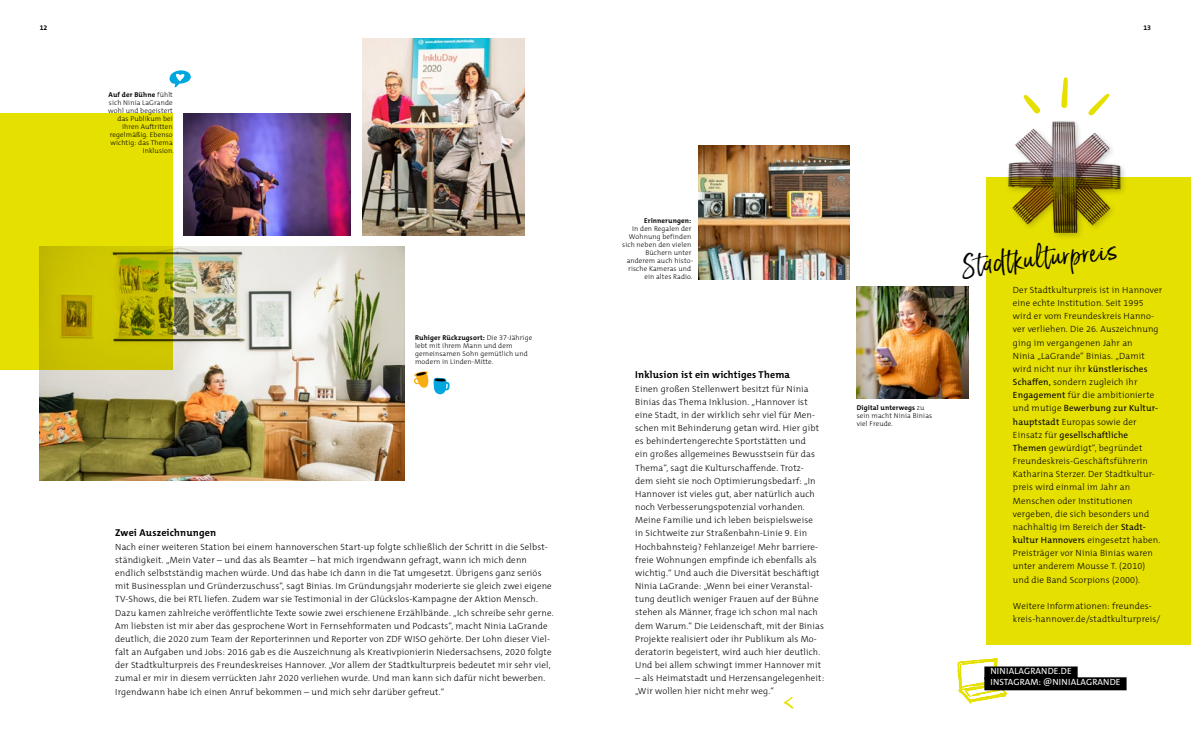
<style>
.page{position:relative;width:1191px;height:738px;background:#fff}
.page>*{position:absolute;margin:0;border:0;box-sizing:border-box;transform-origin:0 0}
.t1{font:26.5px "Born Ready Upright";color:#000}
.t2{font:700 10px "The Mix C5";letter-spacing:.02em;color:#000}
.t3{font:300 9px/13.1px "The Mix C5";letter-spacing:.02em;color:#000}
.t4{font:9px/10.8px "The Mix C5";letter-spacing:.02em;color:#fff}
.t5{font:300 7px/8px "The Mix C5";letter-spacing:.02em;color:#000;text-align:right}
.t6{font:700 7px "The Mix C5";letter-spacing:.02em;color:#000}
.s1{font-weight:700}
.s2{font-weight:400}
</style>
<div class="page">
<img style="left:40px;top:246px;width:365px;height:234px">
<img style="left:183px;top:113px;width:167px;height:122px">
<img style="left:362px;top:39px;width:162px;height:196px">
<div style="left:1005px;top:117px;width:123px;height:124px;background:#000;opacity:.2"></div>
<img style="left:1007px;top:117px;width:114px;height:60px">
<img style="left:856px;top:286px;width:112px;height:112px">
<img style="left:698px;top:145px;width:151px;height:134px">
<div style="left:985px;top:177px;width:206px;height:467px;background:#e6e000"></div>
<svg style="left:0;top:113px;width:173px;height:257px;background:#d5ce00"></svg>
<svg style="left:414px;top:371px;width:36px;height:23px"></svg>
<svg style="left:1023px;top:94px;width:17px;height:20px"></svg>
<svg style="left:1061px;top:77px;width:7px;height:31px"></svg>
<svg style="left:1088px;top:93px;width:22px;height:23px"></svg>
<svg style="left:169px;top:70px;width:22px;height:17px"></svg>
<svg style="left:957px;top:658px;width:50px;height:46px"></svg>
<div style="left:984px;top:666px;width:93px;height:13px;background:#000"></div>
<div style="left:984px;top:676px;width:142px;height:13px;background:#000"></div>
<p class="t6" style="left:40px;top:23px;width:9px">12</p>
<p class="t5" style="left:108px;top:91px;width:67px"><span class="s1">Auf der Bühne</span> fühlt sich Ninia LaGrande wohl und begeistert das Publikum bei ihren Auftritten regelmäßig. Ebenso wichtig: das Thema<br>Inklusion.</p>
<p class="t5" style="left:415px;top:333px;width:119px;text-align:left"><span class="s1">Ruhiger Rückzugsort:</span> Die 37-Jährige lebt mit ihrem Mann und dem gemeinsamen Sohn gemütlich und modern in Linden-Mitte.</p>
<p class="t2" style="left:115px;top:526px;width:103px">Zwei Auszeichnungen</p>
<p class="t3" style="left:115px;top:539px;width:440px">Nach einer weiteren Station bei einem hannoverschen Start-up folgte schließlich der Schritt in die Selbst&shy;ständigkeit. „Mein Vater – und das als Beamter – hat mich irgendwann gefragt, wann ich mich denn endlich selbstständig machen würde. Und das habe ich dann in die Tat umgesetzt. Übrigens ganz seriös mit Businessplan und Gründerzuschuss“, sagt Binias. Im Gründungsjahr moderierte sie gleich zwei eigene TV-Shows, die bei RTL liefen. Zudem war sie Testimonial in der Glückslos-Kampagne der Aktion Mensch.<br>Dazu kamen zahlreiche veröffentlichte Texte sowie zwei erschienene Erzählbände. „Ich schreibe sehr gerne.<br>Am liebsten ist mir aber das gesprochene Wort in Fernsehformaten und Podcasts“, macht Ninia LaGrande deutlich, die 2020 zum Team der Reporterinnen und Reporter von ZDF WISO gehörte. Der Lohn dieser Viel&shy;falt an Aufgaben und Jobs: 2016 gab es die Auszeichnung als Kreativpionierin Niedersachsens, 2020 folgte der Stadtkulturpreis des Freundeskreises Hannover. „Vor allem der Stadtkulturpreis bedeutet mir sehr viel, zumal er mir in diesem verrückten Jahr 2020 verliehen wurde. Und man kann sich dafür nicht bewerben.<br>Irgendwann habe ich einen Anruf bekommen – und mich sehr darüber gefreut.“</p>
<p class="t6" style="left:1143px;top:23px;width:9px">13</p>
<p class="t6" style="left:644px;top:216px;width:49px">Erinnerungen:</p>
<p class="t5" style="left:622px;top:225px;width:72px">In den Regalen der<br>Wohnung befinden sich neben den vielen<br>Büchern unter anderem auch histo&shy;rische Kameras und ein altes Radio.</p>
<p class="t2" style="left:635px;top:368px;width:156px">Inklusion ist ein wichtiges Thema</p>
<p class="t3" style="left:635px;top:382px;width:190px">Einen großen Stellenwert besitzt für Ninia Binias das Thema Inklusion. „Hannover ist eine Stadt, in der wirklich sehr viel für Men&shy;schen mit Behinderung getan wird. Hier gibt es behindertengerechte Sportstätten und<br>ein großes allgemeines Bewusstsein für das Thema“, sagt die Kulturschaffende. Trotz&shy;dem sieht sie noch Optimierungsbedarf: „In Hannover ist vieles gut, aber natürlich auch noch Verbesserungspotenzial vorhanden.<br>Meine Familie und ich leben beispielsweise<br>in Sichtweite zur Straßenbahn-Linie 9. Ein Hochbahnsteig? Fehlanzeige! Mehr barriere&shy;freie Wohnungen empfinde ich ebenfalls als wichtig.“ Und auch die Diversität beschäftigt Ninia LaGrande: „Wenn bei einer Veranstal&shy;tung deutlich weniger Frauen auf der Bühne stehen als Männer, frage ich schon mal nach dem Warum.“ Die Leidenschaft, mit der Binias Projekte realisiert oder ihr Publikum als Mo&shy;deratorin begeistert, wird auch hier deutlich.<br>Und bei allem schwingt immer Hannover mit</p>
<p class="t3" style="left:635px;top:671px;width:190px">– als Heimatstadt und Herzensangelegenheit: „Wir wollen hier nicht mehr weg.“</p>
<p class="t5" style="left:856px;top:403px;width:77px;text-align:left"><span class="s1">Digital unterwegs</span> zu sein macht Ninia Binias viel Freude.</p>
<h1 class="t1" style="left:959px;top:250px;width:159px;rotate:-6deg">Stadtkulturpreis</h1>
<p class="t3" style="left:1013px;top:283px;width:151px">Der Stadtkulturpreis ist in Hannover eine echte Institution. Seit 1995 wird er vom Freundeskreis Hanno&shy;ver verliehen. Die 26. Auszeichnung ging im vergangenen Jahr an<br>Ninia „LaGrande“ Binias. „Damit wird nicht nur ihr <span class="s2">künstlerisches<br>Schaffen,</span> sondern zugleich ihr<br><span class="s2">Engagement</span> für die ambitionierte und mutige <span class="s2">Bewerbung zur Kultur&shy;hauptstadt</span> Europas sowie der<br>Einsatz für <span class="s2">gesellschaftliche<br>Themen</span> gewürdigt“, begründet<br>Freundeskreis-Geschäftsführerin<br>Katharina Sterzer. Der Stadtkultur&shy;preis wird einmal im Jahr an<br>Menschen oder Institutionen vergeben, die sich besonders und nachhaltig im Bereich der <span class="s2">Stadt&shy;kultur Hannovers</span> eingesetzt haben.<br>Preisträger vor Ninia Binias waren unter anderem Mousse T. (2010) und die Band Scorpions (2000).</p>
<p class="t3" style="left:1013px;top:599px;width:149px">Weitere Informationen: freundes&shy;kreis-hannover.de/stadtkulturpreis/</p>
<p class="t4" style="left:990px;top:665px;width:132px">NINIALAGRANDE.DE<br>INSTAGRAM: @NINIALAGRANDE</p>
</div>
